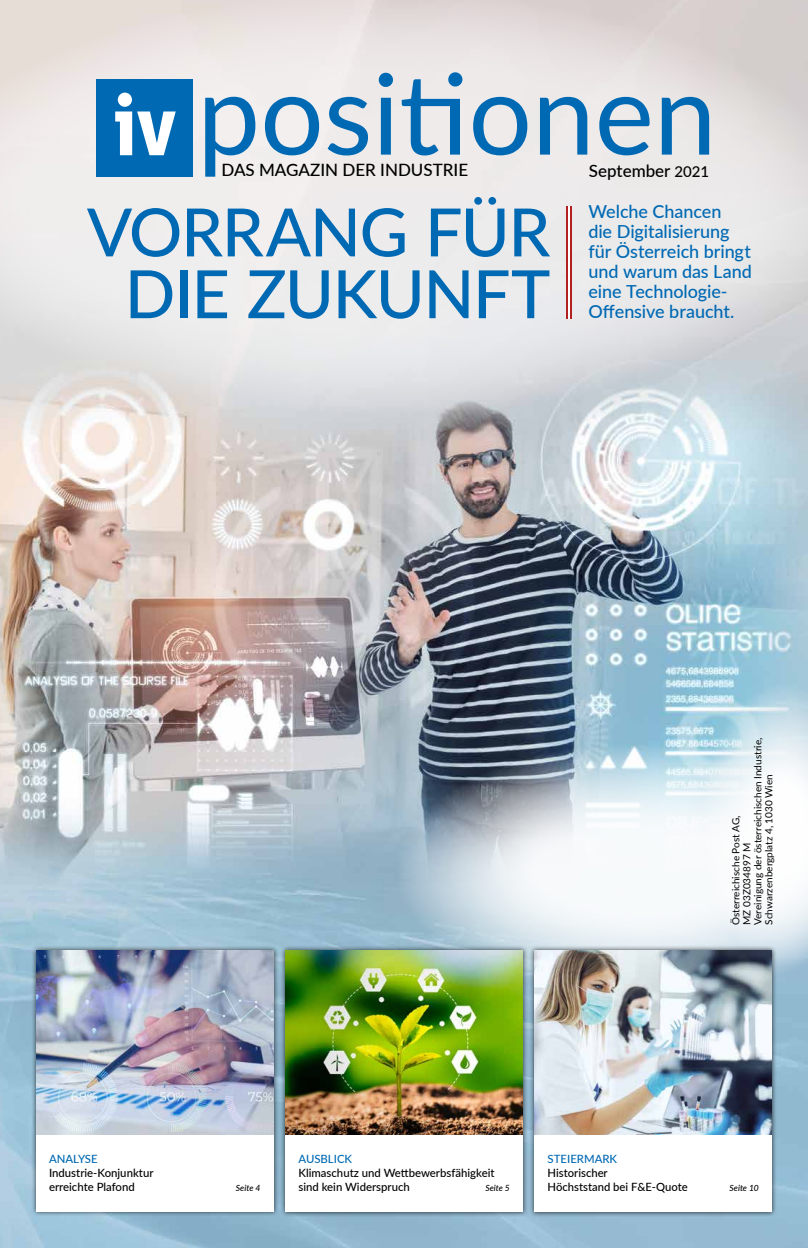
<style>
.page{position:relative;width:808px;height:1248px;background:#fff}
.page>*{position:absolute;margin:0;border:0;box-sizing:border-box;transform-origin:0 0}
.t1{font:500 66.5px/61.8px "Lato";letter-spacing:-.02em;color:#0069b4;text-align:center}
.t2{font:500 18px/20px "Lato";letter-spacing:-.005em;color:#0069b4}
.t3{font:500 17px "Lato";color:#000}
.t4{font:500 11.4px/13.7px "Lato";color:#000}
.t5{font:500 11.4px "Lato";color:#0069b4}
.t6{font:10px/11px "Lato";color:#000}
.t7{font:italic 500 8.5px "Lato";color:#000}
.s1{font-size:15px}
</style>
<div class="page">
<img style="left:0;top:415px;width:808px;height:832px">
<svg style="left:394px;top:743px;width:414px;height:255px"></svg>
<svg style="left:702px;top:683px;width:106px;height:284px"></svg>
<svg style="left:0;top:0;width:808px;height:415px;fill:#eae8e8"></svg>
<hr style="left:566px;top:206px;width:2px;height:113px;background:#b22020">
<hr style="left:570px;top:206px;width:2px;height:113px;background:#b22020">
<hr style="left:568px;top:206px;width:2px;height:113px;background:#fff">
<div style="left:96px;top:80px;width:97px;height:96px;background:#0069b4"></div>
<svg style="left:115px;top:111px;width:61px;height:44px"></svg>
<div style="left:118px;top:93px;width:14px;height:14px;background:#fff;border-radius:50%"></div>
<svg style="left:205px;top:72px;width:504px;height:105px;fill:#eeeaea"></svg>
<div style="left:31px;top:945px;width:248px;height:271px;background:#000;opacity:.75"></div>
<div style="left:36px;top:950px;width:237px;height:261px;background:#fff"></div>
<img style="left:36px;top:950px;width:238px;height:184px">
<div style="left:280px;top:944px;width:248px;height:272px;background:#000;opacity:.75"></div>
<div style="left:285px;top:950px;width:238px;height:261px;background:#fff"></div>
<img style="left:285px;top:950px;width:238px;height:184px">
<div style="left:529px;top:944px;width:248px;height:272px;background:#000;opacity:.75"></div>
<div style="left:535px;top:950px;width:237px;height:261px;background:#fff"></div>
<img style="left:534px;top:950px;width:238px;height:184px">
<h3 class="t3" style="left:221px;top:158px;width:248px">DAS MAGAZIN DER INDUSTRIE</h3>
<h3 class="t3" style="left:589px;top:158px;width:122px">September <span class="s1">2021</span></h3>
<h1 class="t1" style="left:87px;top:198px;width:465px">VORRANG FÜR<br>DIE ZUKUNFT</h1>
<h2 class="t2" style="left:588px;top:201px;width:165px">Welche Chancen<br>die Digitalisierung für Österreich bringt und warum das Land eine Technologie-<br>Offensive braucht.</h2>
<p class="t6" style="left:730px;top:924px;width:188px;rotate:-90deg">Österreichische Post AG,<br>MZ 03Z034897 M<br>Vereinigung der österreichischen Industrie,<br>Schwarzenbergplatz 4, 1030 Wien</p>
<p class="t5" style="left:49px;top:1150px;width:50px">ANALYSE</p>
<p class="t4" style="left:49px;top:1165px;width:106px">Industrie-Konjunktur erreichte Plafond</p>
<p class="t7" style="left:236px;top:1181px;width:26px">Seite 4</p>
<p class="t5" style="left:298px;top:1150px;width:55px">AUSBLICK</p>
<p class="t4" style="left:298px;top:1165px;width:198px">Klimaschutz und Wettbewerbsfähigkeit sind kein Widerspruch</p>
<p class="t7" style="left:485px;top:1181px;width:26px">Seite 5</p>
<p class="t5" style="left:548px;top:1150px;width:71px">STEIERMARK</p>
<p class="t4" style="left:548px;top:1165px;width:142px">Historischer<br>Höchststand bei F&amp;E-Quote</p>
<p class="t7" style="left:729px;top:1181px;width:31px">Seite 10</p>
</div>
